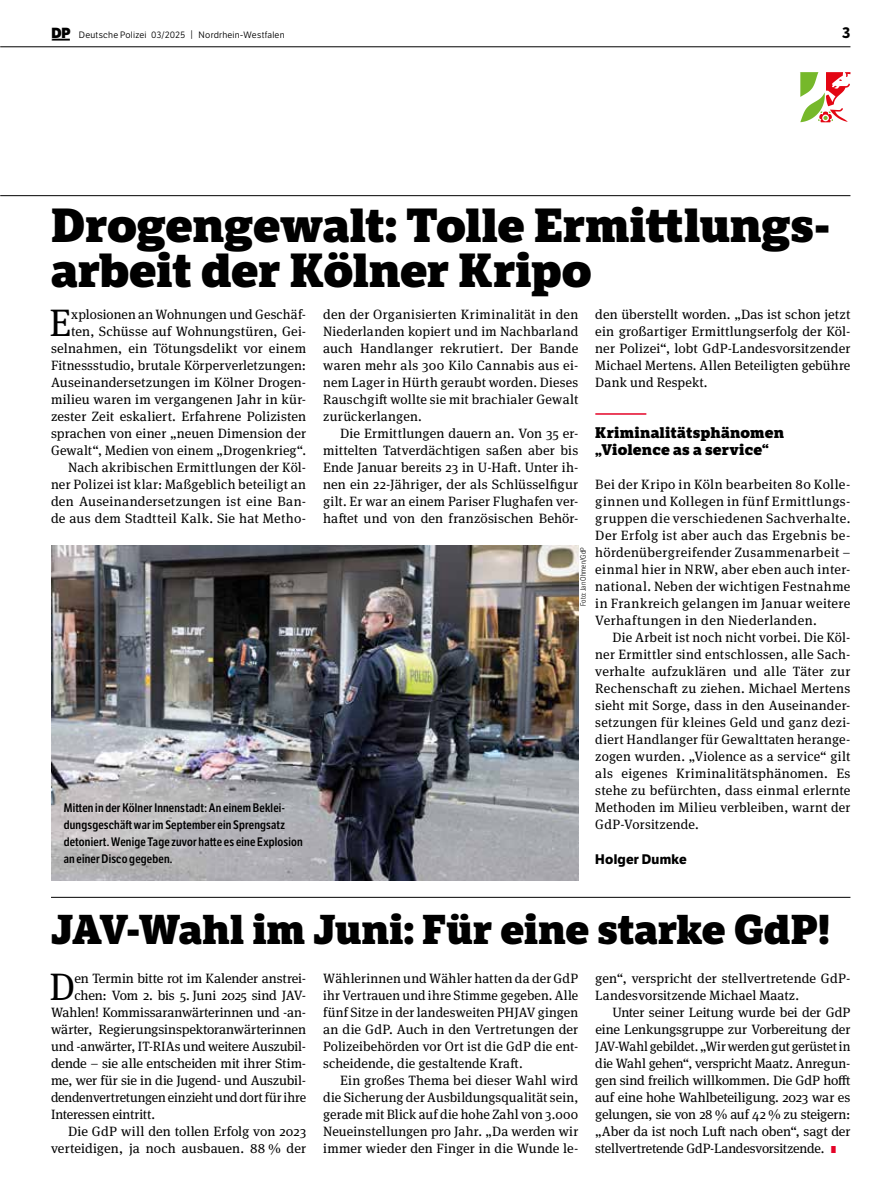
<style>
.page{position:relative;width:893px;height:1191px;background:#fff}
.page>*{position:absolute;margin:0;border:0;box-sizing:border-box;transform-origin:0 0}
.t1{font:800 46.5px/45.6px "LFT Etica Sheriff";letter-spacing:-.01em;color:#000}
.t2{font:800 40.5px "LFT Etica Sheriff";letter-spacing:-.005em;color:#000}
.t3{font:38.25px "Meta Serif Pro";color:#000}
.t4{font:800 15px/17px "LFT Etica Sheriff";letter-spacing:.015em;color:#000}
.t5{font:700 15px "LFT Etica";color:#000}
.t6{font:13.5px/17px "Meta Serif Pro";letter-spacing:.005em;color:#000;text-align:justify}
.t7{font:13.5px "Meta Serif Pro";letter-spacing:-.02em;color:#000}
.t8{font:700 13.5px "LFT Etica";letter-spacing:.015em;color:#000}
.t9{font:600 12px/17px "LFT Etica Condensed";letter-spacing:.015em;color:#000}
.t10{font:9px "LFT Etica Bk";letter-spacing:.025em;color:#000}
.t11{font:300 7.5px "LFT Etica Condensed";letter-spacing:.025em;color:#000}
.s1{font-family:"LFT Etica XB";font-size:14.25px}
.s2{font-size:9.3px}
.s3{font-family:"LFT Etica XB";font-size:9.75px;color:#e40428}
</style>
<div class="page">
<hr style="left:0;top:195px;width:850px;height:1px;background:#000">
<hr style="left:0;top:47px;width:850px;height:1px;background:#000">
<svg style="left:52px;top:39px;width:18px;height:2px"></svg>
<svg style="left:800px;top:72px;width:50px;height:50px"></svg>
<hr style="left:595px;top:413px;width:51px;height:2px;background:#e40428">
<img style="left:51px;top:546px;width:527px;height:334px">
<hr style="left:51px;top:897px;width:799px;height:1px;background:#000">
<p class="t10" style="left:52px;top:29px;width:234px"><span class="s1">DP</span> Deutsche Polizei 03/2025 <span class="s2">|</span> Nordrhein-Westfalen</p>
<p class="t5" style="left:842px;top:23px;width:10px">3</p>
<h1 class="t1" style="left:51px;top:202px;width:780px">Drogengewalt: Tolle Ermittlungs&shy;arbeit der Kölner Kripo</h1>
<h3 class="t3" style="left:50px;top:295px;width:23px">E</h3>
<p class="t6" style="left:51px;top:305px;width:257px;text-align:right">xplosionen an Wohnungen und Geschäf&shy;ten, Schüsse auf Wohnungstüren, Gei&shy;selnahmen, ein Tötungsdelikt vor einem Fitnessstudio, brutale Körperverletzungen:<br>Auseinandersetzungen im Kölner Drogen&shy;milieu waren im vergangenen Jahr in kür&shy;zester Zeit eskaliert. Erfahrene Polizisten sprachen von einer „neuen Dimension der Gewalt“, Medien von einem „Drogenkrieg“.<br>Nach akribischen Ermittlungen der Köl&shy;ner Polizei ist klar: Maßgeblich beteiligt an den Auseinandersetzungen ist eine Ban&shy;de aus dem Stadtteil Kalk. Sie hat Metho-</p>
<p class="t6" style="left:323px;top:305px;width:257px">den der Organisierten Kriminalität in den Niederlanden kopiert und im Nachbarland auch Handlanger rekrutiert. Der Bande waren mehr als 300 Kilo Cannabis aus ei&shy;nem Lager in Hürth geraubt worden. Dieses Rauschgift wollte sie mit brachialer Gewalt zurückerlangen.</p>
<p class="t6" style="left:595px;top:305px;width:257px">den überstellt worden. „Das ist schon jetzt ein großartiger Ermittlungserfolg der Köl&shy;ner Polizei“, lobt GdP-Landesvorsitzender Michael Mertens. Allen Beteiligten gebühre Dank und Respekt.</p>
<p class="t4" style="left:595px;top:424px;width:190px">Kriminalitätsphänomen „Violence as a service“</p>
<p class="t6" style="left:595px;top:475px;width:257px">Bei der Kripo in Köln bearbeiten 80 Kolle&shy;ginnen und Kollegen in fünf Ermittlungs&shy;gruppen die verschiedenen Sachverhalte.<br>Der Erfolg ist aber auch das Ergebnis be&shy;hördenübergreifender Zusammenarbeit – einmal hier in NRW, aber eben auch inter&shy;national. Neben der wichtigen Festnahme in Frankreich gelangen im Januar weitere Verhaftungen in den Niederlanden.</p>
<p class="t6" style="left:595px;top:628px;width:257px;text-indent:17px">Die Arbeit ist noch nicht vorbei. Die Köl&shy;ner Ermittler sind entschlossen, alle Sach&shy;verhalte aufzuklären und alle Täter zur Rechenschaft zu ziehen. Michael Mertens sieht mit Sorge, dass in den Auseinander&shy;setzungen für kleines Geld und ganz dezi&shy;diert Handlanger für Gewalttaten herange&shy;zogen wurden. „Violence as a service“ gilt als eigenes Kriminalitätsphänomen. Es stehe zu befürchten, dass einmal erlernte Methoden im Milieu verbleiben, warnt der GdP-Vorsitzende.</p>
<p class="t8" style="left:595px;top:850px;width:93px">Holger Dumke</p>
<p class="t6" style="left:323px;top:424px;width:257px;text-indent:17px">Die Ermittlungen dauern an. Von 35 er&shy;mittelten Tatverdächtigen saßen aber bis Ende Januar bereits 23 in U-Haft. Unter ih&shy;nen ein 22-Jähriger, der als Schlüsselfigur gilt. Er war an einem Pariser Flughafen ver&shy;haftet und von den französischen Behör-</p>
<p class="t11" style="left:579px;top:606px;width:61px;rotate:-90deg">Foto: Jan Ohmen/GdP</p>
<p class="t9" style="left:64px;top:800px;width:240px">Mitten in der Kölner Innenstadt: An einem Beklei&shy;dungsgeschäft war im September ein Sprengsatz detoniert. Wenige Tage zuvor hatte es eine Explosion an einer Disco gegeben.</p>
<h2 class="t2" style="left:51px;top:904px;width:781px">JAV-Wahl im Juni: Für eine starke GdP!</h2>
<h3 class="t3" style="left:50px;top:958px;width:27px">D</h3>
<p class="t6" style="left:74px;top:968px;width:233px">en Termin bitte rot im Kalender anstrei-</p>
<p class="t6" style="left:323px;top:968px;width:257px">Wählerinnen und Wähler hatten da der GdP ihr Vertrauen und ihre Stimme gegeben. Alle fünf Sitze in der landesweiten PHJAV gingen an die GdP. Auch in den Vertretungen der Polizeibehörden vor Ort ist die GdP die ent&shy;scheidende, die gestaltende Kraft.</p>
<p class="t6" style="left:323px;top:1070px;width:257px;text-indent:17px">Ein großes Thema bei dieser Wahl wird die Sicherung der Ausbildungsqualität sein, gerade mit Blick auf die hohe Zahl von 3.000<br>Neueinstellungen pro Jahr. „Da werden wir immer wieder den Finger in die Wunde le-</p>
<p class="t6" style="left:595px;top:968px;width:257px">gen“, verspricht der stellvertretende GdP-<br>Landesvorsitzende Michael Maatz.</p>
<p class="t6" style="left:595px;top:1002px;width:257px;text-indent:17px">Unter seiner Leitung wurde bei der GdP eine Lenkungsgruppe zur Vorbereitung der JAV-Wahl gebildet. „Wir werden gut gerüstet in die Wahl gehen“, verspricht Maatz. Anregun&shy;gen sind freilich willkommen. Die GdP hofft auf eine hohe Wahlbeteiligung. 2023 war es gelungen, sie von 28 % auf 42 % zu steigern: „Aber da ist noch Luft nach oben“, sagt der stellvertretende GdP-Landesvorsitzende. <span class="s3">I</span></p>
<p class="t7" style="left:74px;top:985px;width:233px">chen: Vom 2. bis 5. Juni 2025 sind JAV-</p>
<p class="t6" style="left:51px;top:1002px;width:257px">Wahlen! Kommissaranwärterinnen und -an-</p>
<p class="t6" style="left:51px;top:1019px;width:257px">wärter, Regierungsinspektoranwärterinnen</p>
<p class="t6" style="left:51px;top:1036px;width:257px">und -anwärter, IT-RIAs und weitere Auszubil-</p>
<p class="t6" style="left:51px;top:1053px;width:257px">dende – sie alle entscheiden mit ihrer Stim-</p>
<p class="t7" style="left:51px;top:1070px;width:257px">me, wer für sie in die Jugend- und Auszubil-</p>
<p class="t6" style="left:51px;top:1087px;width:257px">dendenvertretungen einzieht und dort für ihre</p>
<p class="t6" style="left:51px;top:1104px;width:106px">Interessen eintritt.</p>
<p class="t6" style="left:68px;top:1121px;width:240px">Die GdP will den tollen Erfolg von 2023</p>
<p class="t6" style="left:51px;top:1138px;width:257px">verteidigen, ja noch ausbauen. 88 % der</p>
</div>
